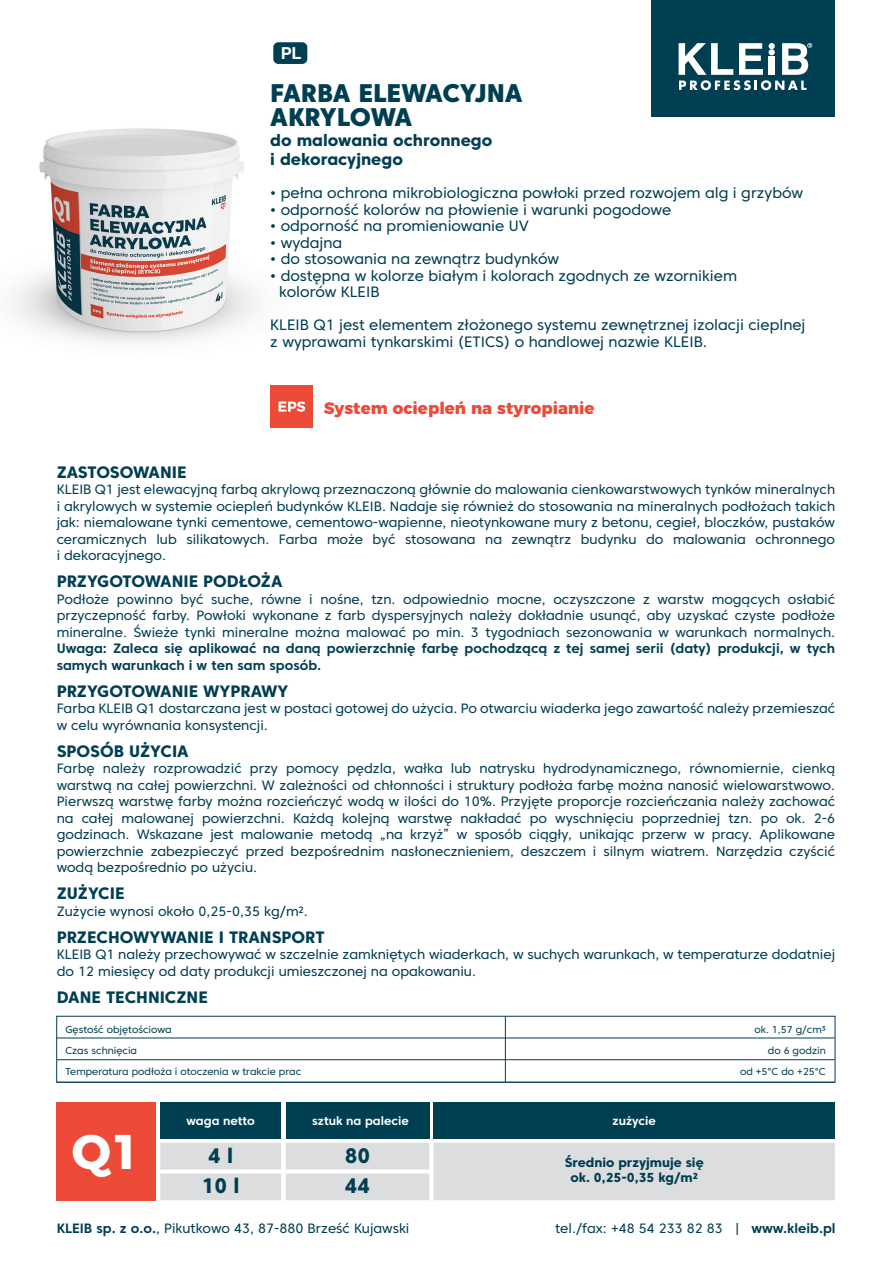
<style>
.page{position:relative;width:893px;height:1263px;background:#fff}
.page>*{position:absolute;margin:0;border:0;box-sizing:border-box;transform-origin:0 0}
.t1{font:700 48.6px "Montserrat";color:#fff}
.t2{font:800 25.5px/24px "Core Sans C 85";letter-spacing:-.005em;color:#003e52}
.t3{font:800 21px/29.7px "Core Sans C 75";color:#003e52;text-align:center}
.t4{font:800 16.5px/19.5px "Core Sans C 75";color:#003e52}
.t5{font:800 16.5px "Montserrat";color:#ed4b38}
.t6{font:700 16.5px "Helvetica";color:#fff}
.t7{font:15px/16.5px "Core Sans C 45";color:#003e52}
.t8{font:13.5px/16.5px "Core Sans C 45";color:#003e52;text-align:justify}
.t9{font:700 13.5px/16.5px "Core Sans C 65";color:#003e52}
.t10{font:800 13.05px/15.6px "Core Sans C 75";color:#003e52;text-align:center}
.t11{font:700 12px "Core Sans C 65";color:#fff}
.t12{font:10.05px/21.1px "Core Sans C 45";color:#003e52}
.s1{font-family:"Core Sans C 65";font-weight:700}
</style>
<div class="page">
<img style="left:13px;top:128px;width:243px;height:215px">
<div style="left:160px;top:1102px;width:121px;height:36px;background:#003e52"></div>
<div style="left:286px;top:1102px;width:143px;height:36px;background:#003e52"></div>
<div style="left:160px;top:1143px;width:675px;height:57px;background:#dcdddf"></div>
<div style="left:434px;top:1102px;width:401px;height:36px;background:#003e52"></div>
<div style="left:273px;top:42px;width:34px;height:22px;background:#003e52;border-radius:5px"></div>
<div style="left:57px;top:1102px;width:99px;height:98px;background:#ed4b38"></div>
<hr style="left:505px;top:1016px;width:1px;height:66px;background:#003e52">
<hr style="left:57px;top:1037px;width:778px;height:1px;background:#003e52">
<hr style="left:57px;top:1059px;width:778px;height:1px;background:#003e52">
<div style="left:56px;top:1016px;width:779px;height:67px;border:1px solid #003e52"></div>
<div style="left:270px;top:385px;width:43px;height:43px;background:#ed4b38"></div>
<svg style="left:279px;top:401px;width:26px;height:11px"></svg>
<div style="left:651px;top:0;width:184px;height:116px;background:#003e52"></div>
<svg style="left:679px;top:43px;width:133px;height:47px"></svg>
<p class="t6" style="left:281px;top:40px;width:22px">PL</p>
<h2 class="t2" style="left:270px;top:81px;width:254px">FARBA ELEWACYJNA<br>AKRYLOWA</h2>
<p class="t4" style="left:270px;top:130px;width:224px">do malowania ochronnego i dekoracyjnego</p>
<p class="t7" style="left:270px;top:185px;width:534px">• pełna ochrona mikrobiologiczna powłoki przed rozwojem alg i grzybów</p>
<p class="t7" style="left:270px;top:201px;width:402px">• odporność kolorów na płowienie i warunki pogodowe</p>
<p class="t7" style="left:270px;top:218px;width:260px">• odporność na promieniowanie UV</p>
<p class="t7" style="left:270px;top:234px;width:74px">• wydajna</p>
<p class="t7" style="left:270px;top:251px;width:290px">• do stosowania na zewnątrz budynków</p>
<p class="t7" style="left:279px;top:267px;width:459px;text-indent:-9px">• dostępna w kolorze białym i kolorach zgodnych ze wzornikiem kolorów KLEIB</p>
<p class="t7" style="left:270px;top:317px;width:537px">KLEIB Q1 jest elementem złożonego systemu zewnętrznej izolacji cieplnej z wyprawami tynkarskimi (ETICS) o handlowej nazwie KLEIB.</p>
<p class="t5" style="left:324px;top:394px;width:272px">System ociepleń na styropianie</p>
<p class="t4" style="left:57px;top:462px;width:131px">ZASTOSOWANIE</p>
<p class="t8" style="left:57px;top:481px;width:780px">KLEIB Q1 jest elewacyjną farbą akrylową przeznaczoną głównie do malowania cienkowarstwowych tynków mineralnych i akrylowych w systemie ociepleń budynków KLEIB. Nadaje się również do stosowania na mineralnych podłożach takich jak: niemalowane tynki cementowe, cementowo-wapienne, nieotynkowane mury z betonu, cegieł, bloczków, pustaków ceramicznych lub silikatowych. Farba może być stosowana na zewnątrz budynku do malowania ochronnego i dekoracyjnego.</p>
<p class="t4" style="left:57px;top:572px;width:227px">PRZYGOTOWANIE PODŁOŻA</p>
<p class="t8" style="left:57px;top:591px;width:780px">Podłoże powinno być suche, równe i nośne, tzn. odpowiednio mocne, oczyszczone z warstw mogących osłabić przyczepność farby. Powłoki wykonane z farb dyspersyjnych należy dokładnie usunąć, aby uzyskać czyste podłoże mineralne. Świeże tynki mineralne można malować po min. 3 tygodniach sezonowania w warunkach normalnych.</p>
<p class="t9" style="left:57px;top:640px;width:780px">Uwaga: Zaleca się aplikować na daną powierzchnię farbę pochodzącą z tej samej serii (daty) produkcji, w tych samych warunkach i w ten sam sposób.</p>
<p class="t4" style="left:57px;top:681px;width:233px">PRZYGOTOWANIE WYPRAWY</p>
<p class="t8" style="left:57px;top:700px;width:780px">Farba KLEIB Q1 dostarczana jest w postaci gotowej do użycia. Po otwarciu wiaderka jego zawartość należy przemieszać w celu wyrównania konsystencji.</p>
<p class="t4" style="left:57px;top:741px;width:134px">SPOSÓB UŻYCIA</p>
<p class="t8" style="left:57px;top:760px;width:780px">Farbę należy rozprowadzić przy pomocy pędzla, wałka lub natrysku hydrodynamicznego, równomiernie, cienką warstwą na całej powierzchni. W zależności od chłonności i struktury podłoża farbę można nanosić wielowarstwowo.<br>Pierwszą warstwę farby można rozcieńczyć wodą w ilości do 10%. Przyjęte proporcje rozcieńczania należy zachować na całej malowanej powierzchni. Każdą kolejną warstwę nakładać po wyschnięciu poprzedniej tzn. po ok. 2-6 godzinach. Wskazane jest malowanie metodą „na krzyż” w sposób ciągły, unikając przerw w pracy. Aplikowane powierzchnie zabezpieczyć przed bezpośrednim nasłonecznieniem, deszczem i silnym wiatrem. Narzędzia czyścić wodą bezpośrednio po użyciu.</p>
<p class="t4" style="left:57px;top:884px;width:69px">ZUŻYCIE</p>
<p class="t8" style="left:57px;top:903px;width:253px">Zużycie wynosi około 0,25-0,35 kg/m2.</p>
<p class="t4" style="left:57px;top:927px;width:269px">PRZECHOWYWANIE I TRANSPORT</p>
<p class="t8" style="left:57px;top:946px;width:780px">KLEIB Q1 należy przechowywać w szczelnie zamkniętych wiaderkach, w suchych warunkach, w temperaturze dodatniej do 12 miesięcy od daty produkcji umieszczonej na opakowaniu.</p>
<p class="t4" style="left:57px;top:987px;width:153px">DANE TECHNICZNE</p>
<p class="t12" style="left:65px;top:1018px;width:237px">Gęstość objętościowa<br>Czas schnięcia<br>Temperatura podłoża i otoczenia w trakcie prac</p>
<p class="t12" style="left:740px;top:1018px;width:87px;text-align:right">ok. 1,57 g/cm³ do 6 godzin<br>od +5°C do +25°C</p>
<h1 class="t1" style="left:72px;top:1111px;width:71px">Q1</h1>
<p class="t11" style="left:312px;top:1113px;width:98px">sztuk na palecie</p>
<p class="t11" style="left:612px;top:1113px;width:45px">zużycie</p>
<p class="t10" style="left:565px;top:1154px;width:141px">Średnio przyjmuje się ok. 0,25-0,35 kg/m²</p>
<p class="t11" style="left:186px;top:1113px;width:70px">waga netto</p>
<h3 class="t3" style="left:202px;top:1141px;width:39px">4 l<br>10 l</h3>
<h3 class="t3" style="left:345px;top:1141px;width:27px;text-align:left">80<br>44</h3>
<p class="t8" style="left:57px;top:1220px;width:354px"><span class="s1">KLEIB sp. z o.o.</span>, Pikutkowo 43, 87-880 Brześć Kujawski</p>
<p class="t8" style="left:555px;top:1220px;width:282px">tel./fax: +48 54 233 82 83 | <span class="s1">www.kleib.pl</span></p>
</div>
